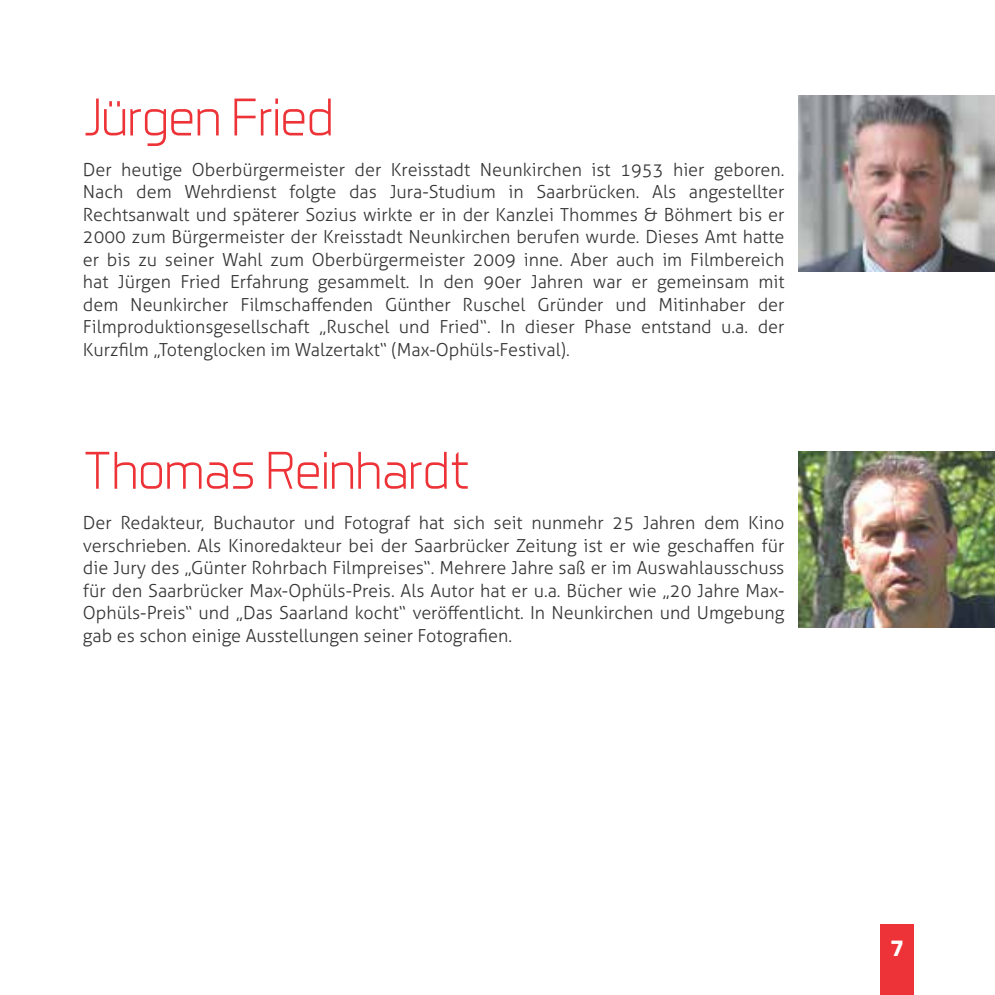
<style>
.page{position:relative;width:995px;height:995px;background:#fff}
.page>*{position:absolute;margin:0;border:0;box-sizing:border-box;transform-origin:0 0}
.t1{font:300 54px "Aero Matics";color:#ee3338}
.t2{font:700 22.5px "Aero Matics";color:#fff}
.t3{font:300 18px/22.5px "Aller";color:#373535;text-align:justify}
</style>
<div class="page">
<img style="left:799px;top:96px;width:196px;height:176px">
<img style="left:799px;top:452px;width:196px;height:176px">
<div style="left:880px;top:925px;width:34px;height:70px;background:#ee3338"></div>
<h1 class="t1" style="left:83px;top:85px;width:252px">Jürgen Fried</h1>
<p class="t3" style="left:83px;top:158px;width:703px">Der heutige Oberbürgermeister der Kreisstadt Neunkirchen ist 1953 hier geboren.<br>Nach dem Wehrdienst folgte das Jura-Studium in Saarbrücken. Als angestellter Rechtsanwalt und späterer Sozius wirkte er in der Kanzlei Thommes &amp; Böhmert bis er 2000 zum Bürgermeister der Kreisstadt Neunkirchen berufen wurde. Dieses Amt hatte er bis zu seiner Wahl zum Oberbürgermeister 2009 inne. Aber auch im Filmbereich hat Jürgen Fried Erfahrung gesammelt. In den 90er Jahren war er gemeinsam mit dem Neunkircher Filmschaffenden Günther Ruschel Gründer und Mitinhaber der Filmproduktionsgesellschaft „Ruschel und Fried“. In dieser Phase entstand u.a. der Kurzfilm „Totenglocken im Walzertakt“ (Max-Ophüls-Festival).</p>
<h1 class="t1" style="left:83px;top:439px;width:389px">Thomas Reinhardt</h1>
<p class="t3" style="left:83px;top:512px;width:703px">Der Redakteur, Buchautor und Fotograf hat sich seit nunmehr 25 Jahren dem Kino verschrieben. Als Kinoredakteur bei der Saarbrücker Zeitung ist er wie geschaffen für die Jury des „Günter Rohrbach Filmpreises“. Mehrere Jahre saß er im Auswahlausschuss für den Saarbrücker Max-Ophüls-Preis. Als Autor hat er u.a. Bücher wie „20 Jahre Max-Ophüls-Preis“ und „Das Saarland kocht“ veröffentlicht. In Neunkirchen und Umgebung gab es schon einige Ausstellungen seiner Fotografien.</p>
<p class="t2" style="left:891px;top:935px;width:15px">7</p>
</div>
